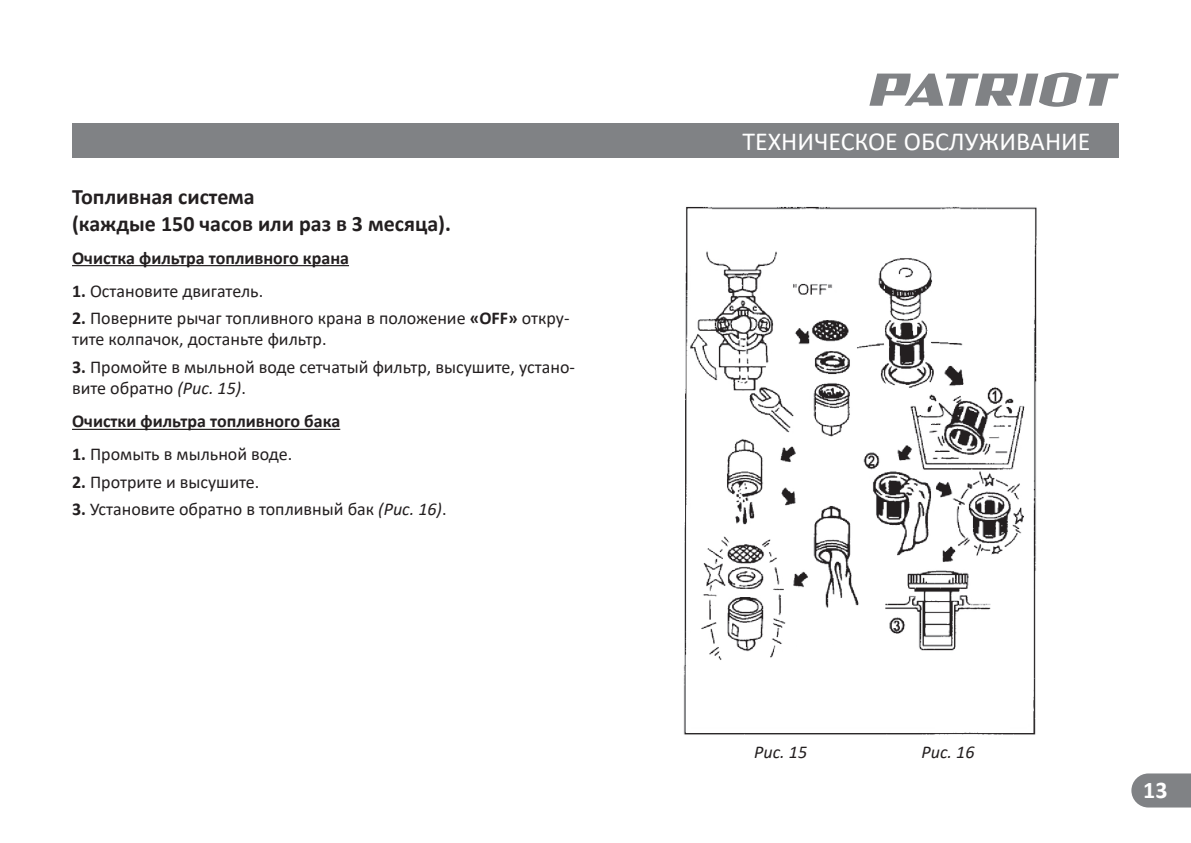
<style>
.page{position:relative;width:1191px;height:843px;background:#fff}
.page>*{position:absolute;margin:0;border:0;box-sizing:border-box;transform-origin:0 0}
.t1{font:26px "Calibri";color:#fff}
.t2{font:700 24px "Calibri";color:#fff}
.t3{font:700 22px/26.4px "Calibri";color:#231f20}
.t4{font:18px/21.6px "Calibri";color:#231f20}
.t5{font:700 18px "Calibri";color:#231f20}
.t6{font:italic 18px "Calibri";color:#231f20}
.s1{font-weight:700}
.s2{font-style:italic}
</style>
<div class="page">
<svg style="left:869px;top:72px;width:250px;height:35px"></svg>
<div style="left:72px;top:123px;width:1047px;height:34px;background:#808285"></div>
<svg style="left:1131px;top:773px;width:60px;height:34px;background:#898b8e"></svg>
<img style="left:683px;top:206px;width:354px;height:529px">
<hr style="left:72px;top:265px;width:277px;height:1px;background:#231f20">
<hr style="left:72px;top:428px;width:268px;height:2px;background:#231f20">
<p class="t3" style="left:72px;top:183px;width:380px">Топливная система<br>(каждые 150 часов или раз в 3 месяца).</p>
<p class="t5" style="left:72px;top:245px;width:278px">Очистка фильтра топливного крана</p>
<p class="t4" style="left:72px;top:279px;width:193px"><span class="s1">1.</span> Остановите двигатель.</p>
<p class="t4" style="left:72px;top:306px;width:499px"><span class="s1">2.</span> Поверните рычаг топливного крана в положение <span class="s1">«OFF»</span> откру&shy;тите колпачок, достаньте фильтр.</p>
<p class="t4" style="left:72px;top:355px;width:504px"><span class="s1">3.</span> Промойте в мыльной воде сетчатый фильтр, высушите, устано&shy;вите обратно <span class="s2">(Рис. 15)</span>.</p>
<p class="t5" style="left:72px;top:408px;width:270px">Очистки фильтра топливного бака</p>
<p class="t4" style="left:72px;top:443px;width:222px"><span class="s1">1.</span> Промыть в мыльной воде.</p>
<p class="t4" style="left:72px;top:470px;width:189px"><span class="s1">2.</span> Протрите и высушите.</p>
<p class="t4" style="left:72px;top:497px;width:376px"><span class="s1">3.</span> Установите обратно в топливный бак <span class="s2">(Рис. 16)</span>.</p>
<h1 class="t1" style="left:742px;top:123px;width:350px">ТЕХНИЧЕСКОЕ ОБСЛУЖИВАНИЕ</h1>
<p class="t6" style="left:754px;top:739px;width:54px">Рис. 15</p>
<p class="t6" style="left:921px;top:739px;width:54px">Рис. 16</p>
<h2 class="t2" style="left:1143px;top:773px;width:26px">13</h2>
</div>
